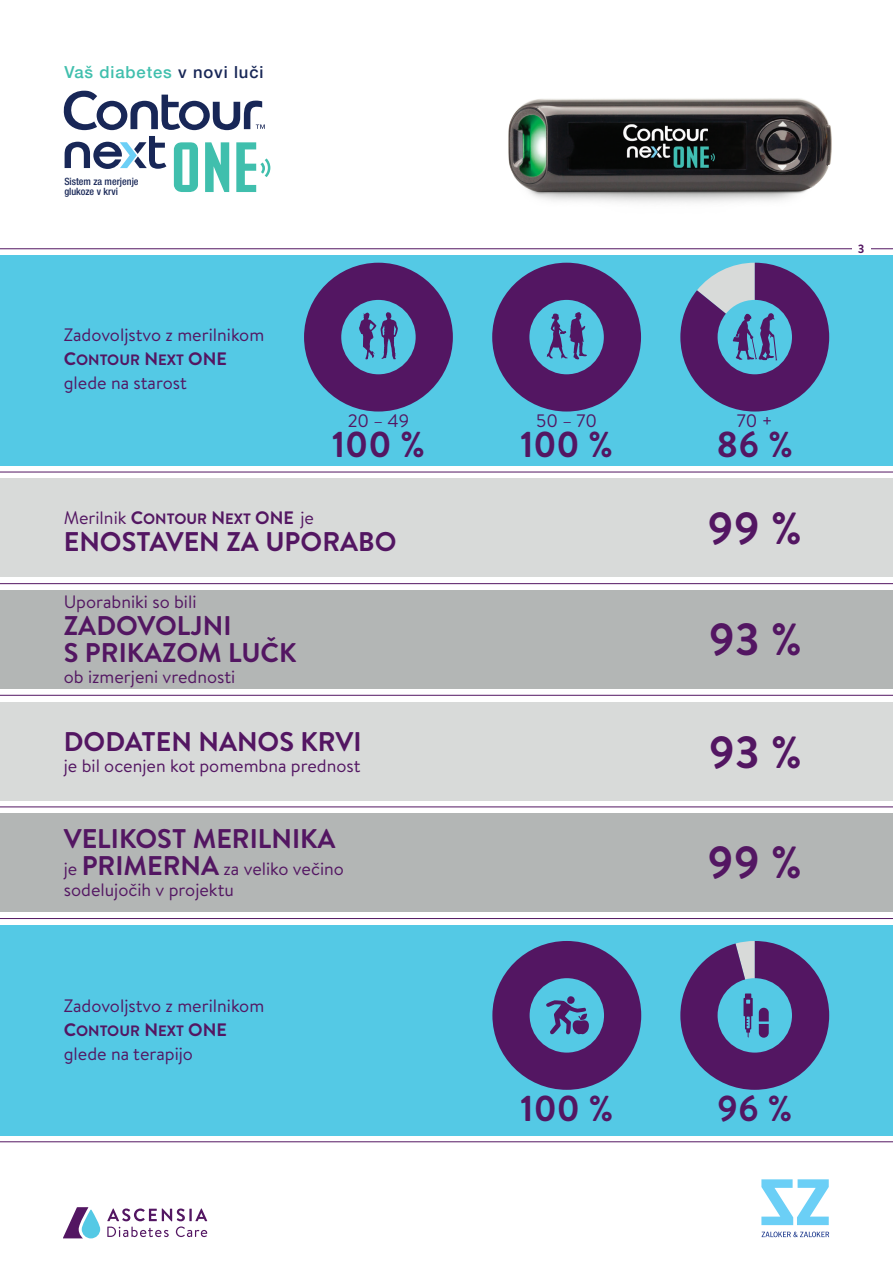
<style>
.page{position:relative;width:893px;height:1263px;background:#fff}
.page>*{position:absolute;margin:0;border:0;box-sizing:border-box;transform-origin:0 0}
.t1{font:700 45px "Brandon Text";color:#531662}
.t2{font:700 36px "Brandon Text";color:#531662}
.t3{font:700 27px/27px "Brandon Text";color:#531662}
.t4{font:18px/21px "Brandon Text";color:#531662}
.t5{font:500 16.65px "Helvetica Neue";letter-spacing:.055em;color:#40bfad}
.t6{font:700 15px "Brandon Text";color:#531662}
.t7{font:700 12px "Brandon Text";color:#531662}
.t8{font:500 condensed 10.05px/10.6px "Helvetica Neue LT Pro";color:#182757}
.s1{color:#182757}
.s2{font-size:18px}
.s3{font-weight:700}
.s4{font-weight:700;font-size:15px}
.s5{font-weight:700;font-size:27px}
</style>
<div class="page">
<svg style="left:65px;top:136px;width:101px;height:33px"></svg>
<svg style="left:174px;top:142px;width:24px;height:50px"></svg>
<svg style="left:205px;top:142px;width:24px;height:50px"></svg>
<svg style="left:236px;top:142px;width:34px;height:50px"></svg>
<svg style="left:64px;top:91px;width:201px;height:39px"></svg>
<img style="left:508px;top:98px;width:324px;height:105px">
<svg style="left:63px;top:1207px;width:37px;height:31px"></svg>
<svg style="left:107px;top:1208px;width:100px;height:29px"></svg>
<svg style="left:762px;top:1231px;width:67px;height:6px"></svg>
<svg style="left:761px;top:1179px;width:68px;height:46px"></svg>
<div style="left:0;top:590px;width:893px;height:99px;background:#b3b6b5"></div>
<div style="left:0;top:478px;width:893px;height:99px;background:#d8dad9"></div>
<div style="left:0;top:255px;width:893px;height:211px;background:#54c9e5"></div>
<hr style="left:0;top:472px;width:893px;height:1px;background:#531662">
<hr style="left:0;top:583px;width:893px;height:1px;background:#531662">
<div style="left:0;top:925px;width:893px;height:210px;background:#54c9e5"></div>
<hr style="left:0;top:918px;width:893px;height:1px;background:#531662">
<hr style="left:0;top:695px;width:893px;height:1px;background:#531662">
<div style="left:0;top:813px;width:893px;height:99px;background:#b3b6b5"></div>
<div style="left:0;top:702px;width:893px;height:98px;background:#d8dad9"></div>
<hr style="left:0;top:806px;width:893px;height:1px;background:#531662">
<svg style="left:304px;top:263px;width:149px;height:148px"></svg>
<svg style="left:492px;top:263px;width:149px;height:148px"></svg>
<svg style="left:680px;top:263px;width:149px;height:148px"></svg>
<svg style="left:492px;top:941px;width:149px;height:149px"></svg>
<svg style="left:680px;top:941px;width:149px;height:149px"></svg>
<hr style="left:0;top:248px;width:893px;height:1px;background:#531662">
<hr style="left:0;top:1141px;width:893px;height:1px;background:#531662">
<div style="left:852px;top:243px;width:18px;height:11px;background:#fff"></div>
<p class="t5" style="left:64px;top:59px;width:201px">Vaš diabetes <span class="s1">v novi luči</span></p>
<p class="t8" style="left:64px;top:176px;width:76px">Sistem za merjenje glukoze v krvi</p>
<p class="t4" style="left:64px;top:324px;width:202px">Zadovoljstvo z merilnikom</p>
<p class="t6" style="left:64px;top:350px;width:165px"><span class="s2">C</span>ONTOUR <span class="s2">N</span>EXT <span class="s2">ONE</span></p>
<p class="t4" style="left:64px;top:372px;width:125px">glede na starost</p>
<p class="t4" style="left:348px;top:410px;width:63px">20 – 49</p>
<h2 class="t2" style="left:332px;top:420px;width:95px">100 %</h2>
<p class="t4" style="left:64px;top:506px;width:252px">Merilnik <span class="s3">C</span><span class="s4">ONTOUR</span> <span class="s3">N</span><span class="s4">EXT</span> <span class="s3">ONE</span> je</p>
<h3 class="t3" style="left:64px;top:527px;width:334px">ENOSTAVEN ZA UPORABO</h3>
<p class="t4" style="left:64px;top:591px;width:134px">Uporabniki so bili</p>
<h3 class="t3" style="left:64px;top:612px;width:234px">ZADOVOLJNI<br>S PRIKAZOM LUČK</h3>
<p class="t4" style="left:64px;top:666px;width:173px">ob izmerjeni vrednosti</p>
<h3 class="t3" style="left:64px;top:727px;width:299px">DODATEN NANOS KRVI</h3>
<p class="t4" style="left:64px;top:754px;width:298px">je bil ocenjen kot pomembna prednost</p>
<h3 class="t3" style="left:64px;top:825px;width:273px">VELIKOST MERILNIKA</h3>
<p class="t4" style="left:64px;top:858px;width:282px">je <span class="s5">PRIMERNA</span> za veliko večino sodelujočih v projektu</p>
<p class="t4" style="left:64px;top:995px;width:202px">Zadovoljstvo z merilnikom</p>
<p class="t6" style="left:64px;top:1021px;width:165px"><span class="s2">C</span>ONTOUR <span class="s2">N</span>EXT <span class="s2">ONE</span></p>
<p class="t4" style="left:64px;top:1043px;width:131px">glede na terapijo</p>
<p class="t4" style="left:536px;top:410px;width:62px">50 – 70</p>
<h2 class="t2" style="left:520px;top:420px;width:95px">100 %</h2>
<p class="t7" style="left:858px;top:240px;width:8px">3</p>
<p class="t4" style="left:737px;top:410px;width:37px">70 +</p>
<h2 class="t2" style="left:717px;top:420px;width:78px">86 %</h2>
<h1 class="t1" style="left:708px;top:497px;width:96px">99 %</h1>
<h1 class="t1" style="left:709px;top:608px;width:95px">93 %</h1>
<h1 class="t1" style="left:709px;top:721px;width:95px">93 %</h1>
<h1 class="t1" style="left:708px;top:831px;width:96px">99 %</h1>
<h2 class="t2" style="left:520px;top:1083px;width:95px">100 %</h2>
<h2 class="t2" style="left:717px;top:1083px;width:77px">96 %</h2>
</div>
